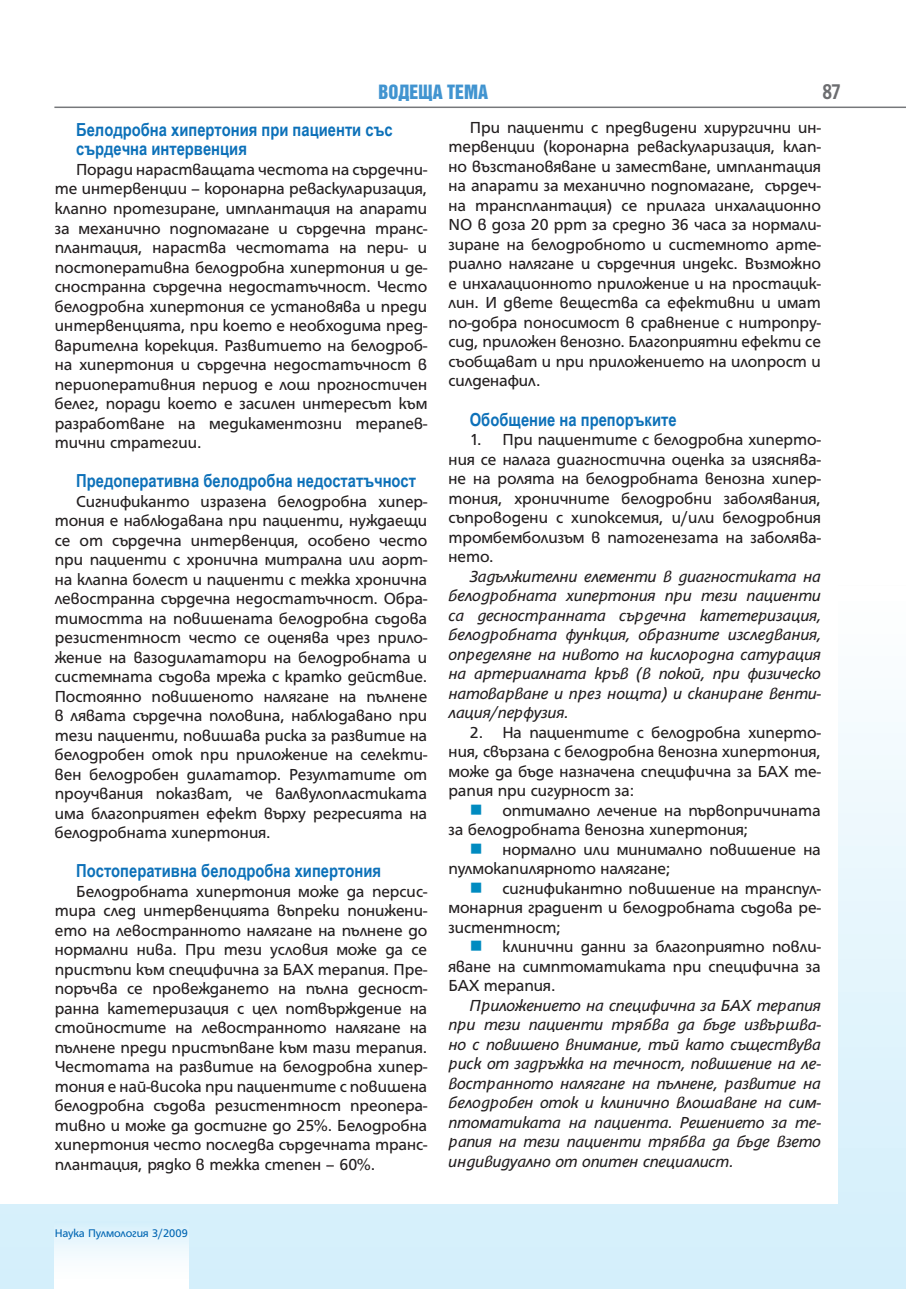
<style>
.page{position:relative;width:906px;height:1289px;background:#fff}
.page>*{position:absolute;margin:0;border:0;box-sizing:border-box;transform-origin:0 0}
.t1{font:700 23.1px "HS Grotesk Bg";color:#6c6d70;scale:.82 1}
.t2{font:700 18px/19.5px "Arial Narrow";color:#0d71b9}
.t3{font:18px "Helvetica Inserat Cyr Upright";color:#4194d0}
.t4{font:17.25px/19.5px "HS Grotesk Bg";color:#231f20;text-align:justify}
.t5{font:italic 17.25px/19.5px "HS Grotesk Bg";letter-spacing:-.01em;color:#231f20;text-align:justify}
.t6{font:12px "HS Grotesk Bg";letter-spacing:-.01em;color:#0166b3}
</style>
<div class="page">
<div style="left:0;top:586px;width:905px;height:702px;background:linear-gradient(to bottom,#fdfefe,#d1eefb)"></div>
<hr style="left:54px;top:106px;width:852px;height:2px;background:#76787b">
<div style="left:55px;top:1221px;width:133px;height:67px;background:linear-gradient(to bottom,#daf1fb,#fff)"></div>
<div style="left:0;top:120px;width:837px;height:1083px;background:#fff"></div>
<h1 class="t1" style="left:822px;top:83px;width:24px">87</h1>
<p class="t3" style="left:378px;top:85px;width:111px">ВОДЕЩА ТЕМА</p>
<p class="t2" style="left:76px;top:120px;width:318px">Белодробна хипертония при пациенти със сърдечна интервенция</p>
<p class="t4" style="left:55px;top:161px;width:374px;text-indent:21px">Поради нарастващата честота на сърдечни&shy;те интервенции – коронарна реваскуларизация, клапно протезиране, имплантация на апарати за механично подпомагане и сърдечна транс&shy;плантация, нараства честотата на пери- и постоперативна белодробна хипертония и де&shy;сностранна сърдечна недостатъчност. Често белодробна хипертония се установява и преди интервенцията, при което е необходима пред&shy;варителна корекция. Развитието на белодроб&shy;на хипертония и сърдечна недостатъчност в периоперативния период е лош прогностичен белег, поради което е засилен интересът към разработване на медикаментозни терапев&shy;тични стратегии.</p>
<p class="t2" style="left:76px;top:471px;width:341px">Предоперативна белодробна недостатъчност</p>
<p class="t4" style="left:55px;top:492px;width:374px;text-indent:21px">Сигнификанто изразена белодробна хипер&shy;тония е наблюдавана при пациенти, нуждаещи се от сърдечна интервенция, особено често при пациенти с хронична митрална или аорт&shy;на клапна болест и пациенти с тежка хронична левостранна сърдечна недостатъчност. Обра&shy;тимостта на повишената белодробна съдова резистентност често се оценява чрез прило&shy;жение на вазодилататори на белодробната и системната съдова мрежа с кратко действие.<br>Постоянно повишеното налягане на пълнене в лявата сърдечна половина, наблюдавано при тези пациенти, повишава риска за развитие на белодробен оток при приложение на селекти&shy;вен белодробен дилататор. Резултатите от проучвания показват, че валвулопластиката има благоприятен ефект върху регресията на белодробната хипертония.</p>
<p class="t2" style="left:76px;top:861px;width:306px">Постоперативна белодробна хипертония</p>
<p class="t4" style="left:55px;top:882px;width:374px;text-indent:21px">Белодробната хипертония може да персис&shy;тира след интервенцията въпреки понижени&shy;ето на левостранното налягане на пълнене до нормални нива. При тези условия може да се пристъпи към специфична за БАХ терапия. Пре&shy;поръчва се провеждането на пълна десност&shy;ранна катетеризация с цел потвърждение на стойностите на левостранното налягане на пълнене преди пристъпване към тази терапия.<br>Честотата на развитие на белодробна хипер&shy;тония е най-висока при пациентите с повишена белодробна съдова резистентност преопера&shy;тивно и може да достигне до 25%. Белодробна хипертония често последва сърдечната транс&shy;плантация, рядко в тежка степен – 60%.</p>
<p class="t4" style="left:448px;top:119px;width:374px;text-indent:21px">При пациенти с предвидени хирургични ин&shy;тервенции (коронарна реваскуларизация, клап&shy;но възстановяване и заместване, имплантация на апарати за механично подпомагане, сърдеч&shy;на трансплантация) се прилага инхалационно NO в доза 20 ppm за средно 36 часа за нормали&shy;зиране на белодробното и системното арте&shy;риално налягане и сърдечния индекс. Възможно е инхалационното приложение и на простацик&shy;лин. И двете вещества са ефективни и имат по-добра поносимост в сравнение с нитропру&shy;сид, приложен венозно. Благоприятни ефекти се съобщават и при приложението на илопрост и силденафил.</p>
<p class="t2" style="left:470px;top:409px;width:208px">Обобщение на препоръките</p>
<p class="t4" style="left:448px;top:431px;width:374px;text-indent:21px">1. При пациентите с белодробна хиперто&shy;ния се налага диагностична оценка за изяснява&shy;не на ролята на белодробната венозна хипер&shy;тония, хроничните белодробни заболявания, съпроводени с хипоксемия, и/или белодробния тромбемболизъм в патогенезата на заболява&shy;нето.</p>
<p class="t5" style="left:448px;top:567px;width:374px;text-indent:21px">Задължителни елементи в диагностиката на белодробната хипертония при тези пациенти са десностранната сърдечна катетеризация, белодробната функция, образните изследвания, определяне на нивото на кислородна сатурация на артериалната кръв (в покой, при физическо натоварване и през нощта) и сканиране венти&shy;лация/перфузия.</p>
<p class="t4" style="left:448px;top:723px;width:374px;text-indent:21px">2. На пациентите с белодробна хиперто&shy;ния, свързана с белодробна венозна хипертония, може да бъде назначена специфична за БАХ те&shy;рапия при сигурност за:</p>
<p class="t4" style="left:448px;top:801px;width:374px;text-indent:54px">оптимално лечение на първопричината за белодробната венозна хипертония;</p>
<p class="t4" style="left:448px;top:840px;width:374px;text-indent:54px">нормално или минимално повишение на пулмокапилярното налягане;</p>
<p class="t4" style="left:448px;top:879px;width:374px;text-indent:54px">сигнификантно повишение на транспул&shy;монарния градиент и белодробната съдова ре&shy;зистентност;</p>
<p class="t4" style="left:448px;top:938px;width:374px;text-indent:54px">клинични данни за благоприятно повли&shy;яване на симптоматиката при специфична за БАХ терапия.</p>
<p class="t5" style="left:448px;top:996px;width:374px;text-indent:21px">Приложението на специфична за БАХ терапия при тези пациенти трябва да бъде извършва&shy;но с повишено внимание, тъй като съществува риск от задръжка на течност, повишение на ле&shy;востранното налягане на пълнене, развитие на белодробен оток и клинично влошаване на сим&shy;птоматиката на пациента. Решението за те&shy;рапия на тези пациенти трябва да бъде взето индивидуално от опитен специалист.</p>
<p class="t6" style="left:55px;top:1228px;width:134px">Наука Пулмология 3/2009</p>
</div>
